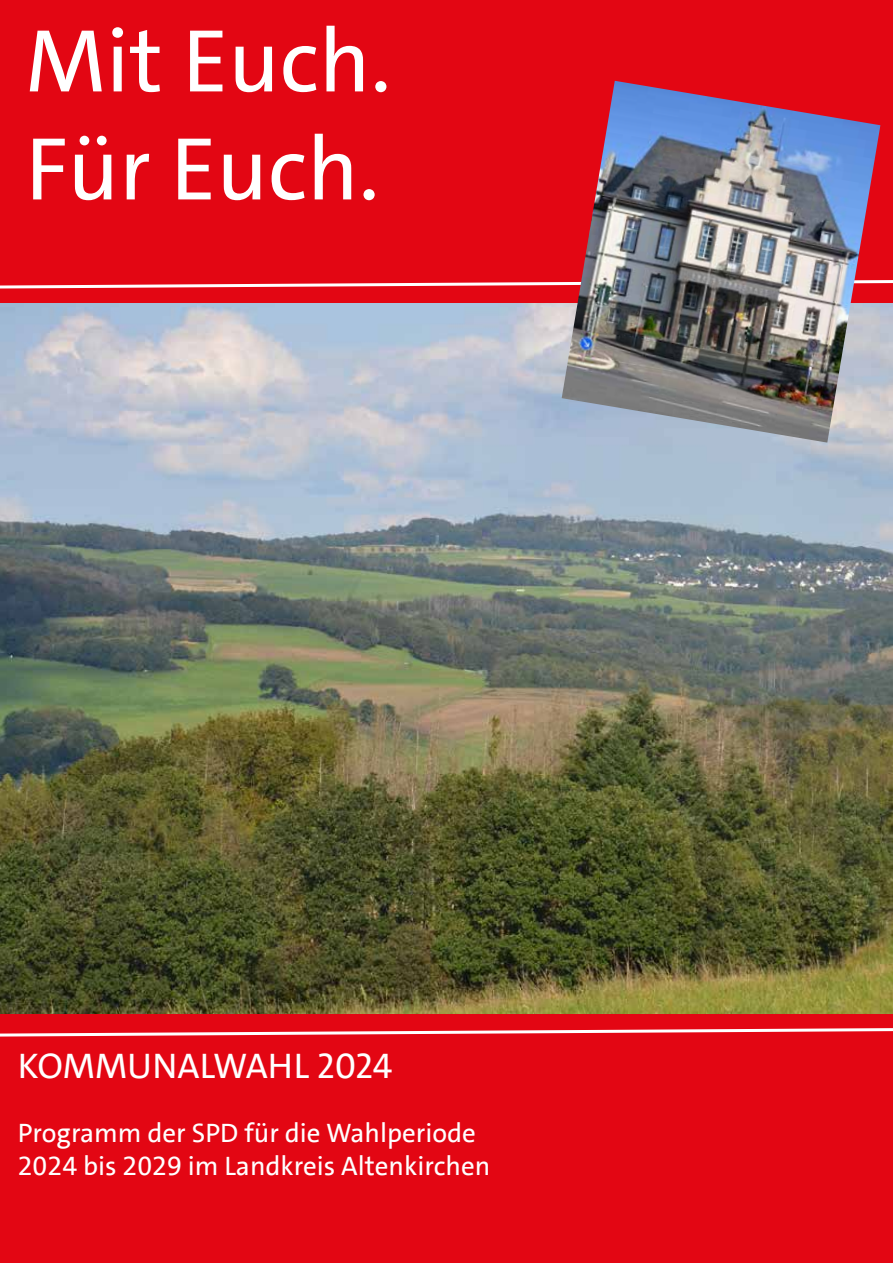
<style>
.page{position:relative;width:893px;height:1263px;background:#fff}
.page>*{position:absolute;margin:0;border:0;box-sizing:border-box;transform-origin:0 0}
.t1{font:90px/108px "SPD The Sans";color:#fff}
.t2{font:36px "SPD The Sans Versal";color:#fff}
.t3{font:27px/32.4px "SPD The Sans";color:#fff}
</style>
<div class="page">
<img style="left:0;top:303px;width:893px;height:711px">
<div style="left:0;top:0;width:893px;height:303px;background:#e30613"></div>
<div style="left:0;top:1014px;width:893px;height:249px;background:#e30613"></div>
<svg style="left:0;top:280px;width:893px;height:9px"></svg>
<svg style="left:0;top:1028px;width:893px;height:9px"></svg>
<img style="left:562px;top:81px;width:318px;height:362px">
<h1 class="t1" style="left:26px;top:8px;width:367px">Mit Euch.<br>Für Euch.</h1>
<h2 class="t2" style="left:18px;top:1042px;width:376px">KOMMUNALWAHL 2024</h2>
<p class="t3" style="left:18px;top:1117px;width:474px">Programm der SPD für die Wahlperiode<br>2024 bis 2029 im Landkreis Altenkirchen</p>
</div>
